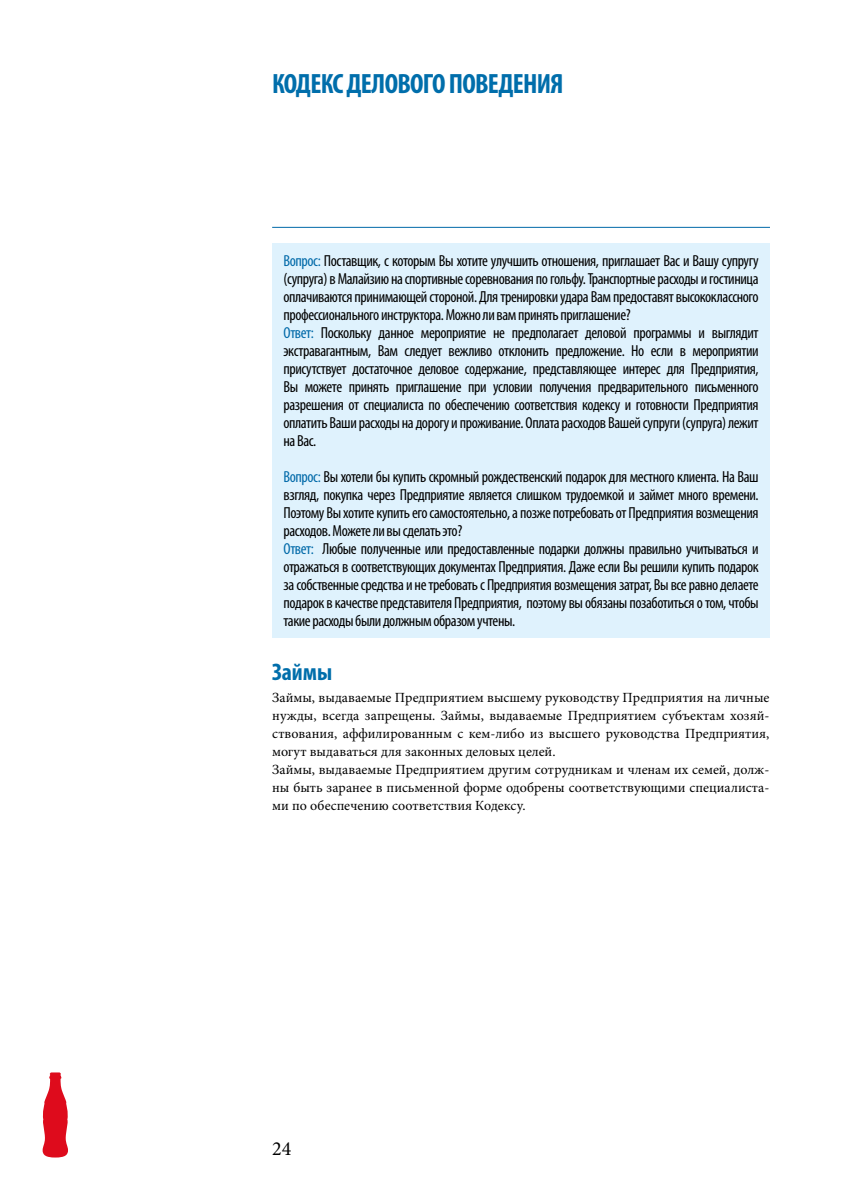
<style>
.page{position:relative;width:842px;height:1191px;background:#fff}
.page>*{position:absolute;margin:0;border:0;box-sizing:border-box;transform-origin:0 0}
.t1{font:700 condensed 28px "Myriad Pro";letter-spacing:-.025em;color:#006eab}
.t2{font:700 condensed 24px "Myriad Pro";color:#006eab}
.t3{font:20px "Minion Pro";color:#000}
.t4{font:condensed 16px/18px "Myriad Pro";letter-spacing:-.025em;color:#000}
.t5{font:14px/18px "Minion Pro";color:#000}
.s1{color:#0069a8}
</style>
<div class="page">
<svg style="left:42px;top:1072px;width:26px;height:85px"></svg>
<div style="left:272px;top:243px;width:498px;height:394px;background:#dff2fd"></div>
<hr style="left:272px;top:227px;width:498px;height:1px;background:#0069a8">
<h1 class="t1" style="left:272px;top:66px;width:293px">КОДЕКС ДЕЛОВОГО ПОВЕДЕНИЯ</h1>
<p class="t4" style="left:283px;top:252px;width:477px"><span class="s1">Вопрос:</span> Поставщик, с которым Вы хотите улучшить отношения, приглашает Вас и Вашу супругу (супруга) в Малайзию на спортивные соревнования по гольфу. Транспортные расходы и гостиница оплачиваются принимающей стороной. Для тренировки удара Вам предоставят высококлассного профессионального инструктора. Можно ли вам принять приглашение?<br><span class="s1">Ответ:</span> Поскольку данное мероприятие не предполагает деловой программы и выглядит экстравагантным, Вам следует вежливо отклонить предложение. Но если в мероприятии присутствует достаточное деловое содержание, представляющее интерес для Предприятия, Вы можете принять приглашение при условии получения предварительного письменного разрешения от специалиста по обеспечению соответствия кодексу и готовности Предприятия оплатить Ваши расходы на дорогу и проживание. Оплата расходов Вашей супруги (супруга) лежит на Вас.</p>
<p class="t4" style="left:283px;top:468px;width:477px"><span class="s1">Вопрос:</span> Вы хотели бы купить скромный рождественский подарок для местного клиента. На Ваш взгляд, покупка через Предприятие является слишком трудоемкой и займет много времени.<br>Поэтому Вы хотите купить его самостоятельно, а позже потребовать от Предприятия возмещения расходов. Можете ли вы сделать это?<br><span class="s1">Ответ:</span> Любые полученные или предоставленные подарки должны правильно учитываться и отражаться в соответствующих документах Предприятия. Даже если Вы решили купить подарок за собственные средства и не требовать с Предприятия возмещения затрат, Вы все равно делаете подарок в качестве представителя Предприятия, поэтому вы обязаны позаботиться о том, чтобы такие расходы были должным образом учтены.</p>
<h2 class="t2" style="left:272px;top:657px;width:61px">Займы</h2>
<p class="t5" style="left:272px;top:689px;width:499px">Займы, выдаваемые Предприятием высшему руководству Предприятия на личные нужды, всегда запрещены. Займы, выдаваемые Предприятием субъектам хозяй&shy;ствования, аффилированным с кем-либо из высшего руководства Предприятия, могут выдаваться для законных деловых целей.<br>Займы, выдаваемые Предприятием другим сотрудникам и членам их семей, долж&shy;ны быть заранее в письменной форме одобрены соответствующими специалиста&shy;ми по обеспечению соответствия Кодексу.</p>
<p class="t3" style="left:272px;top:1134px;width:21px">24</p>
</div>
